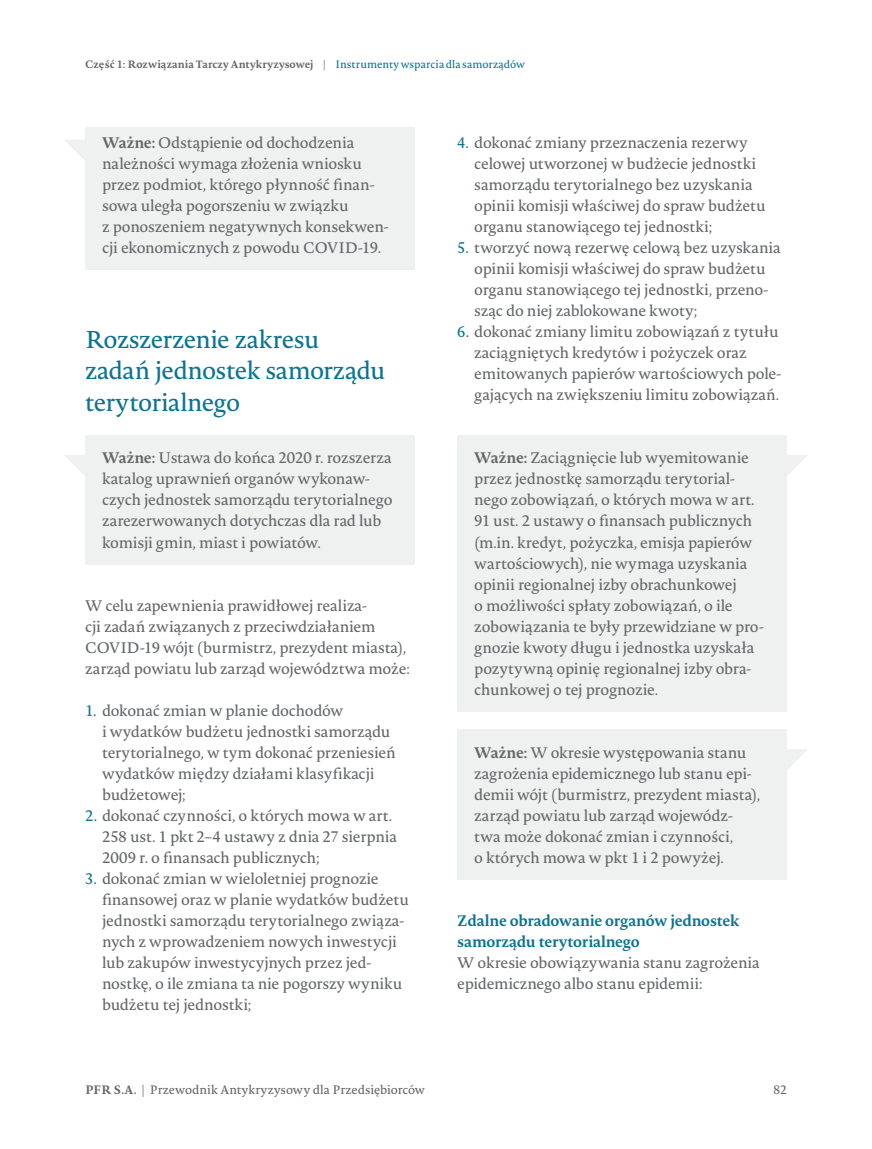
<style>
.page{position:relative;width:872px;height:1149px;background:#fff}
.page>*{position:absolute;margin:0;border:0;box-sizing:border-box;transform-origin:0 0}
.Intro{font:24px/31.5px "Novel Pro";letter-spacing:-.025em;color:#0c7492}
.dymek{font:15px/21px "Novel Pro";letter-spacing:-.015em;color:#626769}
.tekst_10_14{font:15px/21px "Novel Pro";letter-spacing:-.015em;color:#626769}
.śródtytuł_10_14{font:700 15px/21px "Novel Pro";letter-spacing:-.015em;color:#0c7492}
.t1{font:12px "Novel Pro";letter-spacing:-.005em;color:#626769}
.t2{font:700 10.5px "Novel Pro";letter-spacing:.005em;color:#626769}
.s1{font-weight:400}
.s2{font-weight:400;color:#0c7492}
.s3{font-weight:700}
.s4{color:#0c7492}
</style>
<div class="page">
<div style="left:85px;top:128px;width:330px;height:142px;background:#eff0f0"></div>
<div style="left:85px;top:434px;width:330px;height:130px;background:#eff0f0"></div>
<div style="left:457px;top:434px;width:330px;height:277px;background:#eff0f0"></div>
<div style="left:457px;top:728px;width:330px;height:151px;background:#eff0f0"></div>
<svg style="left:65px;top:140px;width:20px;height:20px"></svg>
<svg style="left:65px;top:455px;width:20px;height:20px"></svg>
<svg style="left:787px;top:455px;width:20px;height:20px"></svg>
<svg style="left:787px;top:749px;width:21px;height:21px"></svg>
<p class="t2" style="left:85px;top:56px;width:441px">Część 1: Rozwiązania Tarczy Antykryzysowej <span class="s1">|</span> <span class="s2">Instrumenty wsparcia dla samorządów</span></p>
<p class="dymek" style="left:102px;top:132px;width:288px"><span class="s3">Ważne:</span> Odstąpienie od dochodzenia należności wymaga złożenia wniosku przez podmiot, którego płynność finan&shy;sowa uległa pogorszeniu w związku<br>z ponoszeniem negatywnych konsekwen&shy;cji ekonomicznych z powodu COVID-19.</p>
<p class="Intro" style="left:85px;top:322px;width:302px">Rozszerzenie zakresu zadań jednostek samorządu terytorialnego</p>
<p class="dymek" style="left:102px;top:447px;width:292px"><span class="s3">Ważne:</span> Ustawa do końca 2020 r. rozszerza katalog uprawnień organów wykonaw&shy;czych jednostek samorządu terytorialnego zarezerwowanych dotychczas dla rad lub komisji gmin, miast i powiatów.</p>
<p class="tekst_10_14" style="left:85px;top:594px;width:326px">W celu zapewnienia prawidłowej realiza-<br>cji zadań związanych z przeciwdziałaniem COVID-19 wójt (burmistrz, prezydent miasta), zarząd powiatu lub zarząd województwa może:</p>
<p class="dymek" style="left:102px;top:699px;width:295px;text-indent:-17px"><span class="s4">1.</span> dokonać zmian w planie dochodów<br>i wydatków budżetu jednostki samorządu terytorialnego, w tym dokonać przeniesień wydatków między działami klasyfikacji budżetowej;</p>
<p class="dymek" style="left:102px;top:804px;width:296px;text-indent:-17px"><span class="s4">2.</span> dokonać czynności, o których mowa w art.<br>258 ust. 1 pkt 2–4 ustawy z dnia 27 sierpnia<br>2009 r. o finansach publicznych;</p>
<p class="dymek" style="left:102px;top:867px;width:308px;text-indent:-17px"><span class="s4">3.</span> dokonać zmian w wieloletniej prognozie finansowej oraz w planie wydatków budżetu jednostki samorządu terytorialnego związa&shy;nych z wprowadzeniem nowych inwestycji lub zakupów inwestycyjnych przez jed&shy;nostkę, o ile zmiana ta nie pogorszy wyniku budżetu tej jednostki;</p>
<p class="dymek" style="left:474px;top:132px;width:293px;text-indent:-17px"><span class="s4">4.</span> dokonać zmiany przeznaczenia rezerwy celowej utworzonej w budżecie jednostki samorządu terytorialnego bez uzyskania opinii komisji właściwej do spraw budżetu organu stanowiącego tej jednostki;</p>
<p class="dymek" style="left:474px;top:237px;width:308px;text-indent:-17px"><span class="s4">5.</span> tworzyć nową rezerwę celową bez uzyskania opinii komisji właściwej do spraw budżetu organu stanowiącego tej jednostki, przeno&shy;sząc do niej zablokowane kwoty;</p>
<p class="dymek" style="left:474px;top:321px;width:308px;text-indent:-17px"><span class="s4">6.</span> dokonać zmiany limitu zobowiązań z tytułu zaciągniętych kredytów i pożyczek oraz emitowanych papierów wartościowych pole&shy;gających na zwiększeniu limitu zobowiązań.</p>
<p class="dymek" style="left:474px;top:447px;width:291px"><span class="s3">Ważne:</span> Zaciągnięcie lub wyemitowanie przez jednostkę samorządu terytorial&shy;nego zobowiązań, o których mowa w art.<br>91 ust. 2 ustawy o finansach publicznych (m.in. kredyt, pożyczka, emisja papierów wartościowych), nie wymaga uzyskania opinii regionalnej izby obrachunkowej<br>o możliwości spłaty zobowiązań, o ile zobowiązania te były przewidziane w pro&shy;gnozie kwoty długu i jednostka uzyskała pozytywną opinię regionalnej izby obra&shy;chunkowej o tej prognozie.</p>
<p class="dymek" style="left:474px;top:741px;width:287px"><span class="s3">Ważne:</span> W okresie występowania stanu zagrożenia epidemicznego lub stanu epi&shy;demii wójt (burmistrz, prezydent miasta), zarząd powiatu lub zarząd wojewódz&shy;twa może dokonać zmian i czynności,<br>o których mowa w pkt 1 i 2 powyżej.</p>
<p class="śródtytuł_10_14" style="left:457px;top:909px;width:284px">Zdalne obradowanie organów jednostek samorządu terytorialnego</p>
<p class="tekst_10_14" style="left:457px;top:951px;width:304px">W okresie obowiązywania stanu zagrożenia epidemicznego albo stanu epidemii:</p>
<p class="t1" style="left:85px;top:1080px;width:342px"><span class="s3">PFR S.A.</span> | Przewodnik Antykryzysowy dla Przedsiębiorców</p>
<p class="t1" style="left:773px;top:1080px;width:15px">82</p>
</div>
